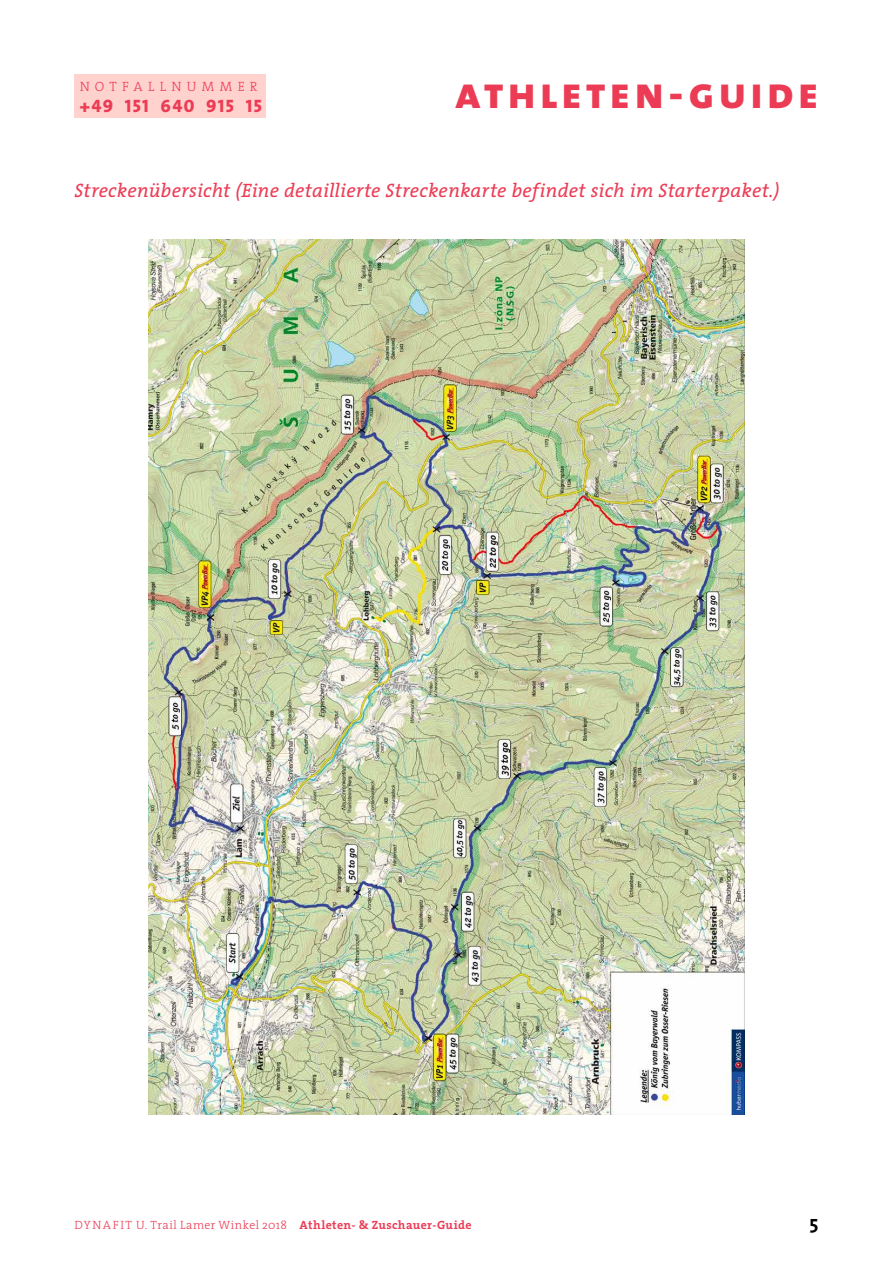
<style>
.page{position:relative;width:893px;height:1263px;background:#fff}
.page>*{position:absolute;margin:0;border:0;box-sizing:border-box;transform-origin:0 0}
.t1{font:45px "The Sans Extra Bold Caps";letter-spacing:.085em;color:#ec3c55}
.t2{font:italic 19.5px "The Serif";letter-spacing:.005em;color:#ec3c55}
.t3{font:700 19.5px "The Sans";color:#000}
.t4{font:18px "The Sans Extra Bold Caps";letter-spacing:.08em;color:#ec3c55}
.t5{font:300 13.5px "The Serif";letter-spacing:.4em;color:#ec3c55}
.t6{font:300 12px "The Serif";letter-spacing:.05em;color:#ec3c55}
.s1{font-weight:700}
</style>
<div class="page">
<div style="left:74px;top:74px;width:192px;height:44px;background:#ffd2ce"></div>
<img style="left:149px;top:240px;width:595px;height:874px">
<p class="t5" style="left:80px;top:76px;width:179px">NOTFALLNUMMER</p>
<p class="t4" style="left:80px;top:91px;width:184px">+49 151 640 915 15</p>
<h1 class="t1" style="left:455px;top:55px;width:365px">athleten-guide</h1>
<p class="t2" style="left:74px;top:174px;width:706px">Streckenübersicht (Eine detaillierte Streckenkarte befindet sich im Starterpaket.)</p>
<p class="t6" style="left:74px;top:1215px;width:399px">DY NAFIT U. Trail Lamer Winkel 2018 <span class="s1">Athleten- &amp; Zuschauer-Guide</span></p>
<p class="t3" style="left:809px;top:1206px;width:11px">5</p>
</div>
